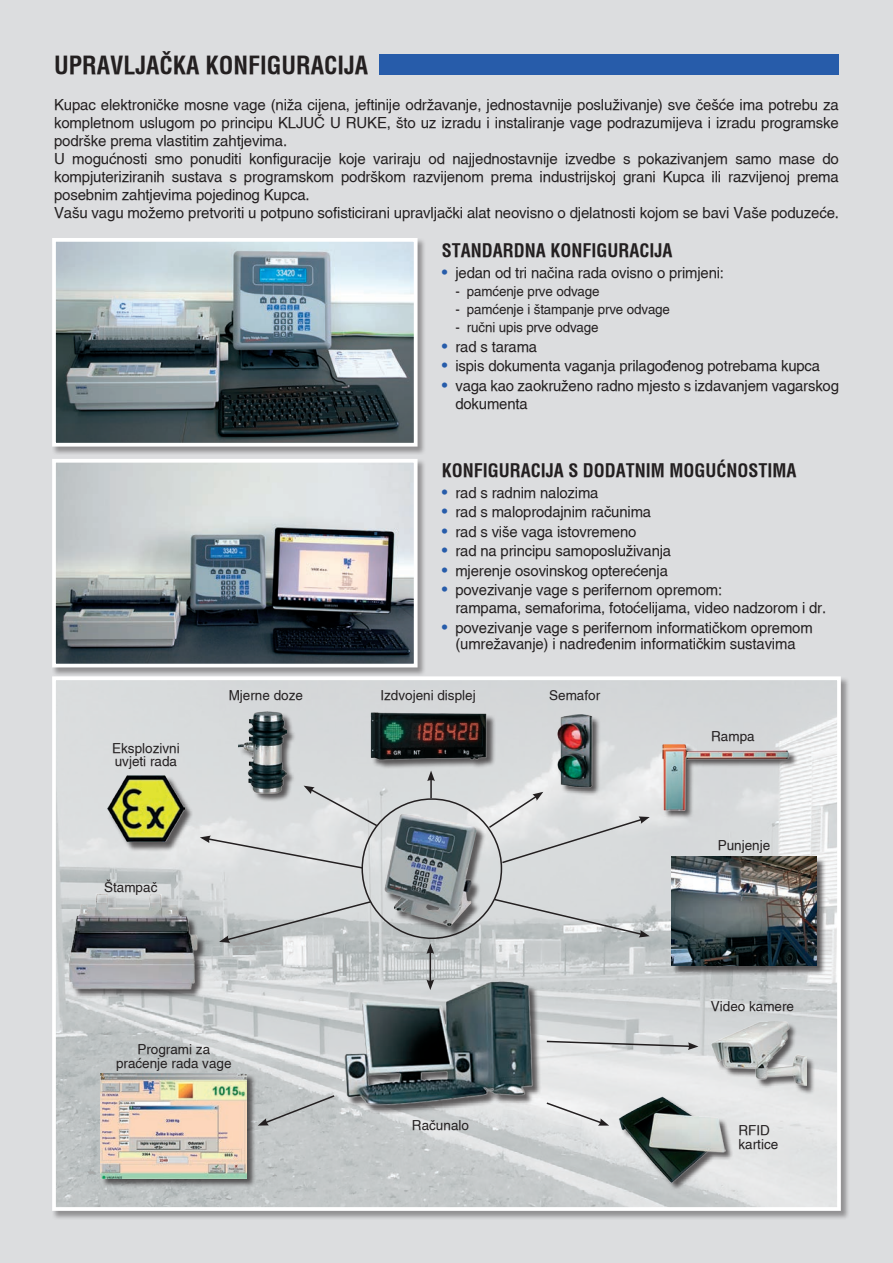
<style>
.page{position:relative;width:893px;height:1263px;background:#dcdddf}
.page>*{position:absolute;margin:0;border:0;box-sizing:border-box;transform-origin:0 0}
.t1{font:24px "Helvetica Cond Bold X";color:#231f20}
.t2{font:18px "Helvetica Cond Bold X";color:#231f20}
.t3{font:15px/18px "Helvetica X";letter-spacing:-.01em;color:#231f20}
.t4{font:13.5px/13.5px "Helvetica X";color:#231f20}
.s1{font-size:16.5px;color:#275caa}
</style>
<div class="page">
<div style="left:52px;top:676px;width:798px;height:544px;background:#231f20;opacity:.4"></div>
<img style="left:57px;top:681px;width:779px;height:525px">
<div style="left:52px;top:676px;width:789px;height:535px;border:4px solid #fff"></div>
<div style="left:108px;top:776px;width:85px;height:76px;background:#231f20;opacity:.7"></div>
<img style="left:108px;top:775px;width:76px;height:67px">
<div style="left:52px;top:238px;width:374px;height:217px;background:#231f20;opacity:.4"></div>
<img style="left:57px;top:243px;width:356px;height:199px">
<div style="left:52px;top:238px;width:366px;height:209px;border:4px solid #fff"></div>
<div style="left:52px;top:458px;width:374px;height:218px;background:#231f20;opacity:.4"></div>
<img style="left:57px;top:464px;width:356px;height:198px">
<div style="left:52px;top:459px;width:366px;height:208px;border:4px solid #fff"></div>
<div style="left:385px;top:814px;width:101px;height:122px;background:#231f20;opacity:.7"></div>
<img style="left:384px;top:813px;width:93px;height:114px">
<div style="left:345px;top:981px;width:197px;height:133px;background:#231f20;opacity:.7"></div>
<img style="left:334px;top:977px;width:208px;height:131px">
<div style="left:101px;top:1074px;width:155px;height:113px;background:#231f20;opacity:.7"></div>
<img style="left:101px;top:1073px;width:146px;height:105px">
<div style="left:70px;top:894px;width:137px;height:104px;background:#231f20;opacity:.7"></div>
<img style="left:67px;top:887px;width:133px;height:109px">
<div style="left:558px;top:715px;width:43px;height:81px;background:#231f20;opacity:.7"></div>
<img style="left:552px;top:709px;width:44px;height:83px">
<div style="left:712px;top:1022px;width:104px;height:72px;background:#231f20;opacity:.7"></div>
<img style="left:711px;top:1021px;width:95px;height:64px">
<div style="left:662px;top:744px;width:136px;height:75px;background:#231f20;opacity:.7"></div>
<img style="left:660px;top:728px;width:130px;height:97px">
<div style="left:372px;top:713px;width:124px;height:56px;background:#231f20;opacity:.7"></div>
<img style="left:368px;top:712px;width:120px;height:49px">
<div style="left:239px;top:712px;width:57px;height:91px;background:#231f20;opacity:.7"></div>
<img style="left:239px;top:711px;width:48px;height:82px">
<div style="left:619px;top:1098px;width:115px;height:93px;background:#231f20;opacity:.7"></div>
<img style="left:618px;top:1095px;width:107px;height:88px">
<div style="left:672px;top:857px;width:154px;height:118px;background:#231f20;opacity:.7"></div>
<img style="left:671px;top:857px;width:145px;height:108px">
<div style="left:379px;top:54px;width:460px;height:20px;background:#275caa"></div>
<svg style="left:219px;top:900px;width:153px;height:43px"></svg>
<svg style="left:200px;top:835px;width:164px;height:35px"></svg>
<svg style="left:304px;top:786px;width:75px;height:42px"></svg>
<svg style="left:427px;top:771px;width:8px;height:27px"></svg>
<svg style="left:487px;top:792px;width:163px;height:72px"></svg>
<svg style="left:493px;top:898px;width:157px;height:39px"></svg>
<hr style="left:430px;top:951px;width:1px;height:31px;background:#231f20">
<svg style="left:426px;top:943px;width:8px;height:11px"></svg>
<svg style="left:426px;top:979px;width:8px;height:11px"></svg>
<svg style="left:258px;top:1094px;width:78px;height:31px"></svg>
<svg style="left:545px;top:1040px;width:153px;height:10px"></svg>
<svg style="left:545px;top:1101px;width:64px;height:24px"></svg>
<h1 class="t1" style="left:54px;top:51px;width:316px">UPRAVLJAČKA KONFIGURACIJA</h1>
<p class="t3" style="left:54px;top:96px;width:786px">Kupac elektroničke mosne vage (niža cijena, jeftinije održavanje, jednostavnije posluživanje) sve češće ima potrebu za kompletnom uslugom po principu KLJUČ U RUKE, što uz izradu i instaliranje vage podrazumijeva i izradu programske podrške prema vlastitim zahtjevima.<br>U mogućnosti smo ponuditi konfiguracije koje variraju od najjednostavnije izvedbe s pokazivanjem samo mase do kompjuteriziranih sustava s programskom podrškom razvijenom prema industrijskoj grani Kupca ili razvijenoj prema posebnim zahtjevima pojedinog Kupca.<br>Vašu vagu možemo pretvoriti u potpuno sofisticirani upravljački alat neovisno o djelatnosti kojom se bavi Vaše poduzeće.</p>
<p class="t2" style="left:442px;top:240px;width:232px">STANDARDNA KONFIGURACIJA</p>
<p class="t3" style="left:442px;top:264px;width:284px"><span class="s1">•</span> jedan od tri načina rada ovisno o primjeni:</p>
<p class="t4" style="left:455px;top:285px;width:146px">- pamćenje prve odvage</p>
<p class="t4" style="left:455px;top:303px;width:216px">- pamćenje i štampanje prve odvage</p>
<p class="t4" style="left:455px;top:321px;width:145px">- ručni upis prve odvage</p>
<p class="t3" style="left:442px;top:338px;width:97px"><span class="s1">•</span> rad s tarama</p>
<p class="t3" style="left:442px;top:357px;width:380px"><span class="s1">•</span> ispis dokumenta vaganja prilagođenog potrebama kupca</p>
<p class="t3" style="left:455px;top:377px;width:385px;text-indent:-13px"><span class="s1">•</span> vaga kao zaokruženo radno mjesto s izdavanjem vagarskog dokumenta</p>
<p class="t4" style="left:112px;top:741px;width:69px">Eksplozivni uvjeti rada</p>
<p class="t4" style="left:104px;top:880px;width:55px">Štampač</p>
<p class="t4" style="left:229px;top:688px;width:76px">Mjerne doze</p>
<p class="t4" style="left:116px;top:1042px;width:117px;text-align:center">Programi za praćenje rada vage</p>
<p class="t2" style="left:442px;top:459px;width:356px">KONFIGURACIJA S DODATNIM MOGUĆNOSTIMA</p>
<p class="t3" style="left:442px;top:483px;width:158px"><span class="s1">•</span> rad s radnim nalozima</p>
<p class="t3" style="left:442px;top:503px;width:211px"><span class="s1">•</span> rad s maloprodajnim računima</p>
<p class="t3" style="left:442px;top:522px;width:196px"><span class="s1">•</span> rad s više vaga istovremeno</p>
<p class="t3" style="left:442px;top:542px;width:231px"><span class="s1">•</span> rad na principu samoposluživanja</p>
<p class="t3" style="left:442px;top:561px;width:228px"><span class="s1">•</span> mjerenje osovinskog opterećenja</p>
<p class="t3" style="left:455px;top:581px;width:372px;text-indent:-14px"><span class="s1">•</span> povezivanje vage s perifernom opremom:<br>rampama, semaforima, fotoćelijama, video nadzorom i dr.</p>
<p class="t3" style="left:442px;top:619px;width:372px;line-height:16.5px;text-align:center"><span class="s1">•</span> povezivanje vage s perifernom informatičkom opremom (umrežavanje) i nadređenim informatičkim sustavima</p>
<p class="t4" style="left:380px;top:688px;width:97px">Izdvojeni displej</p>
<p class="t4" style="left:549px;top:688px;width:53px">Semafor</p>
<p class="t4" style="left:412px;top:1118px;width:59px">Računalo</p>
<p class="t4" style="left:711px;top:729px;width:45px">Rampa</p>
<p class="t4" style="left:718px;top:838px;width:54px">Punjenje</p>
<p class="t4" style="left:711px;top:1000px;width:85px">Video kamere</p>
<p class="t4" style="left:739px;top:1124px;width:41px">RFID kartice</p>
</div>
